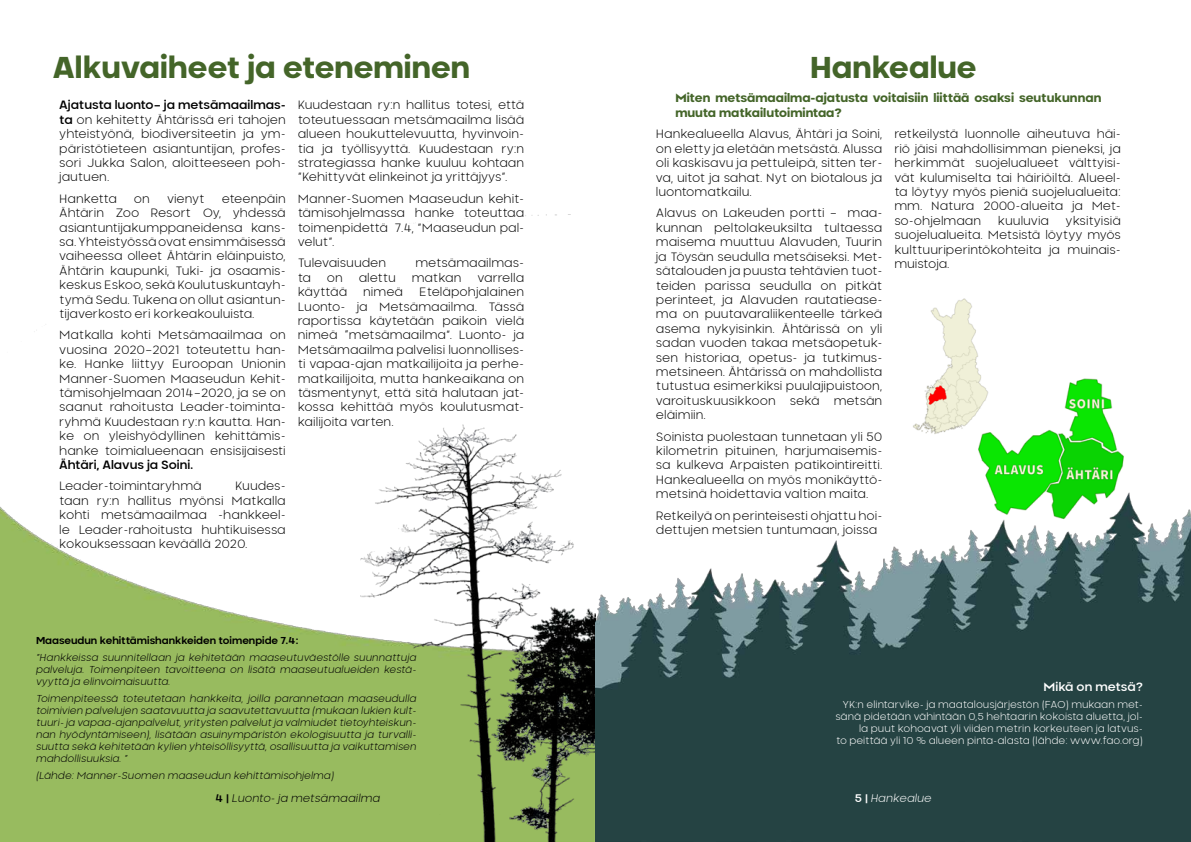
<style>
.page{position:relative;width:1191px;height:842px;background:#fff}
.page>*{position:absolute;margin:0;border:0;box-sizing:border-box;transform-origin:0 0}
.t1{font:800 30px "Neometric Alt";color:#446529}
.t2{font:300 12px/14.4px "Neometric Alt";color:#000;text-align:justify}
.t3{font:800 12px/14.4px "Neometric Alt";color:#446529}
.t4{font:500 12px "Neometric Alt";color:#000}
.t5{font:500 12px "Neometric Alt";letter-spacing:-.005em;color:#fff}
.t6{font:300 12px "Neometric Alt";letter-spacing:-.03em;color:#000}
.t7{font:italic 300 11px "Neometric Alt";letter-spacing:-.005em;color:#000}
.t8{font:italic 300 11px "Neometric Alt";color:#fff}
.t9{font:italic 300 10px/12px "Neometric Alt";color:#000;text-align:justify}
.t10{font:300 10px/12px "Neometric Alt";color:#fff;text-align:right}
.t11{font:700 10px "Neometric Alt";color:#000}
.s1{font-weight:500}
.s2{font-weight:500;font-style:normal}
</style>
<div class="page">
<img style="left:0;top:214px;width:571px;height:628px">
<img style="left:361px;top:425px;width:234px;height:417px">
<img style="left:913px;top:298px;width:211px;height:172px">
<img style="left:595px;top:470px;width:596px;height:372px">
<h1 class="t1" style="left:53px;top:47px;width:419px">Alkuvaiheet ja eteneminen</h1>
<p class="t2" style="left:59px;top:97px;width:228px"><span class="s1">Ajatusta luonto– ja metsämaailmas&shy;ta</span> on kehitetty Ähtärissä eri tahojen yhteistyönä, biodiversiteetin ja ym&shy;päristötieteen asiantuntijan, profes&shy;sori Jukka Salon, aloitteeseen poh&shy;jautuen.</p>
<p class="t6" style="left:59px;top:190px;width:59px">Hanketta</p>
<p class="t2" style="left:134px;top:191px;width:18px">on</p>
<p class="t2" style="left:167px;top:191px;width:39px">vienyt</p>
<p class="t2" style="left:298px;top:97px;width:228px">Kuudestaan ry:n hallitus totesi, että toteutuessaan metsämaailma lisää alueen houkuttelevuutta, hyvinvoin&shy;tia ja työllisyyttä. Kuudestaan ry:n strategiassa hanke kuuluu kohtaan ”Kehittyvät elinkeinot ja yrittäjyys”.</p>
<p class="t2" style="left:298px;top:191px;width:228px">Manner-Suomen Maaseudun kehit&shy;tämisohjelmassa hanke toteuttaa toimenpidettä 7.4, ”Maaseudun pal&shy;velut”.</p>
<p class="t2" style="left:298px;top:255px;width:90px">Tulevaisuuden</p>
<p class="t2" style="left:415px;top:255px;width:110px">metsämaailmas-</p>
<p class="t2" style="left:298px;top:270px;width:15px">ta</p>
<p class="t2" style="left:327px;top:270px;width:18px">on</p>
<p class="t2" style="left:359px;top:270px;width:39px">alettu</p>
<p class="t2" style="left:412px;top:270px;width:51px">matkan</p>
<p class="t2" style="left:477px;top:270px;width:48px">varrella</p>
<p class="t2" style="left:298px;top:284px;width:51px">käyttää</p>
<p class="t2" style="left:363px;top:284px;width:41px">nimeä</p>
<p class="t2" style="left:59px;top:191px;width:228px;text-indent:162px">eteenpäin Ähtärin Zoo Resort Oy, yhdessä asiantuntijakumppaneidensa kans&shy;sa. Yhteistyössä ovat ensimmäisessä vaiheessa olleet Ähtärin eläinpuisto, Ähtärin kaupunki, Tuki- ja osaamis&shy;keskus Eskoo, sekä Koulutuskuntayh&shy;tymä Sedu. Tukena on ollut asiantun&shy;tijaverkosto eri korkeakouluista.</p>
<p class="t2" style="left:59px;top:327px;width:228px">Matkalla kohti Metsämaailmaa on vuosina 2020–2021 toteutettu han&shy;ke. Hanke liittyy Euroopan Unionin Manner-Suomen Maaseudun Kehit&shy;tämisohjelmaan 2014–2020, ja se on saanut rahoitusta Leader-toiminta&shy;ryhmä Kuudestaan ry:n kautta. Han&shy;ke on yleishyödyllinen kehittämis&shy;hanke toimialueenaan ensisijaisesti</p>
<p class="t4" style="left:59px;top:457px;width:135px">Ähtäri, Alavus ja Soini.</p>
<p class="t2" style="left:59px;top:478px;width:144px">Leader-toimintaryhmä</p>
<p class="t2" style="left:298px;top:284px;width:228px;text-indent:121px">Eteläpohjalainen Luonto- ja Metsämaailma. Tässä raportissa käytetään paikoin vielä nimeä “metsämaailma”. Luonto- ja Metsämaailma palvelisi luonnollises&shy;ti vapaa-ajan matkailijoita ja perhe&shy;matkailijoita, mutta hankeaikana on täsmentynyt, että sitä halutaan jat&shy;kossa kehittää myös koulutusmat&shy;kailijoita varten.</p>
<p class="t2" style="left:59px;top:478px;width:228px;text-indent:176px">Kuudes&shy;taan ry:n hallitus myönsi Matkalla kohti metsämaailmaa -hankkeel&shy;le Leader-rahoitusta huhtikuisessa kokouksessaan keväällä 2020.</p>
<p class="t11" style="left:36px;top:634px;width:264px">Maaseudun kehittämishankkeiden toimenpide 7.4:</p>
<p class="t9" style="left:36px;top:651px;width:382px">”Hankkeissa suunnitellaan ja kehitetään maaseutuväestölle suunnattuja palveluja. Toimenpiteen tavoitteena on lisätä maaseutualueiden kestä&shy;vyyttä ja elinvoimaisuutta.</p>
<p class="t9" style="left:36px;top:692px;width:382px">Toimenpiteessä toteutetaan hankkeita, joilla parannetaan maaseudulla toimivien palvelujen saatavuutta ja saavutettavuutta (mukaan lukien kult&shy;tuuri- ja vapaa-ajanpalvelut, yritysten palvelut ja valmiudet tietoyhteiskun&shy;nan hyödyntämiseen), lisätään asuinympäristön ekologisuutta ja turvalli&shy;suutta sekä kehitetään kylien yhteisöllisyyttä, osallisuutta ja vaikuttamisen mahdollisuuksia. ”</p>
<p class="t9" style="left:36px;top:769px;width:300px">(Lähde: Manner-Suomen maaseudun kehittämisohjelma)</p>
<h1 class="t1" style="left:810px;top:47px;width:168px">Hankealue</h1>
<p class="t3" style="left:675px;top:91px;width:427px">Miten metsämaailma-ajatusta voitaisiin liittää osaksi seutukunnan muuta matkailutoimintaa?</p>
<p class="t2" style="left:656px;top:126px;width:228px">Hankealueella Alavus, Ähtäri ja Soini, on eletty ja eletään metsästä. Alussa oli kaskisavu ja pettuleipä, sitten ter&shy;va, uitot ja sahat. Nyt on biotalous ja luontomatkailu.</p>
<p class="t2" style="left:656px;top:205px;width:228px">Alavus on Lakeuden portti – maa&shy;kunnan peltolakeuksilta tultaessa maisema muuttuu Alavuden, Tuurin ja Töysän seudulla metsäiseksi. Met&shy;sätalouden ja puusta tehtävien tuot&shy;teiden parissa seudulla on pitkät perinteet, ja Alavuden rautatiease&shy;ma on puutavaraliikenteelle tärkeä asema nykyisinkin. Ähtärissä on yli sadan vuoden takaa metsäopetuk&shy;sen historiaa, opetus- ja tutkimus&shy;metsineen. Ähtärissä on mahdollista tutustua esimerkiksi puulajipuistoon, varoituskuusikkoon sekä metsän eläimiin.</p>
<p class="t2" style="left:656px;top:428px;width:228px">Soinista puolestaan tunnetaan yli 50 kilometrin pituinen, harjumaisemis&shy;sa kulkeva Arpaisten patikointireitti.<br>Hankealueella on myös monikäyttö&shy;metsinä hoidettavia valtion maita.</p>
<p class="t2" style="left:656px;top:507px;width:228px">Retkeilyä on perinteisesti ohjattu hoi&shy;dettujen metsien tuntumaan, joissa</p>
<p class="t2" style="left:894px;top:126px;width:228px">retkeilystä luonnolle aiheutuva häi&shy;riö jäisi mahdollisimman pieneksi, ja herkimmät suojelualueet välttyisi&shy;vät kulumiselta tai häiriöiltä. Alueel&shy;ta löytyy myös pieniä suojelualueita: mm. Natura 2000-alueita ja Met&shy;so-ohjelmaan</p>
<p class="t2" style="left:894px;top:213px;width:228px;text-indent:171px">yksityisiä suojelualueita. Metsistä löytyy myös kulttuuriperintökohteita ja muinais&shy;muistoja.</p>
<p class="t2" style="left:998px;top:213px;width:52px">kuuluvia</p>
<p class="t5" style="left:1043px;top:679px;width:101px">Mikä on metsä?</p>
<p class="t10" style="left:835px;top:698px;width:309px">YK:n elintarvike- ja maatalousjärjestön (FAO) mukaan met&shy;sänä pidetään vähintään 0,5 hehtaarin kokoista aluetta, jol&shy;la puut kohoavat yli viiden metrin korkeuteen ja latvus-<br>to peittää yli 10 % alueen pinta-alasta (lähde: www.fao.org)</p>
<p class="t7" style="left:215px;top:790px;width:166px"><span class="s2">4 |</span> Luonto- ja metsämaailma</p>
<p class="t8" style="left:855px;top:790px;width:78px"><span class="s2">5 |</span> Hankealue</p>
</div>
